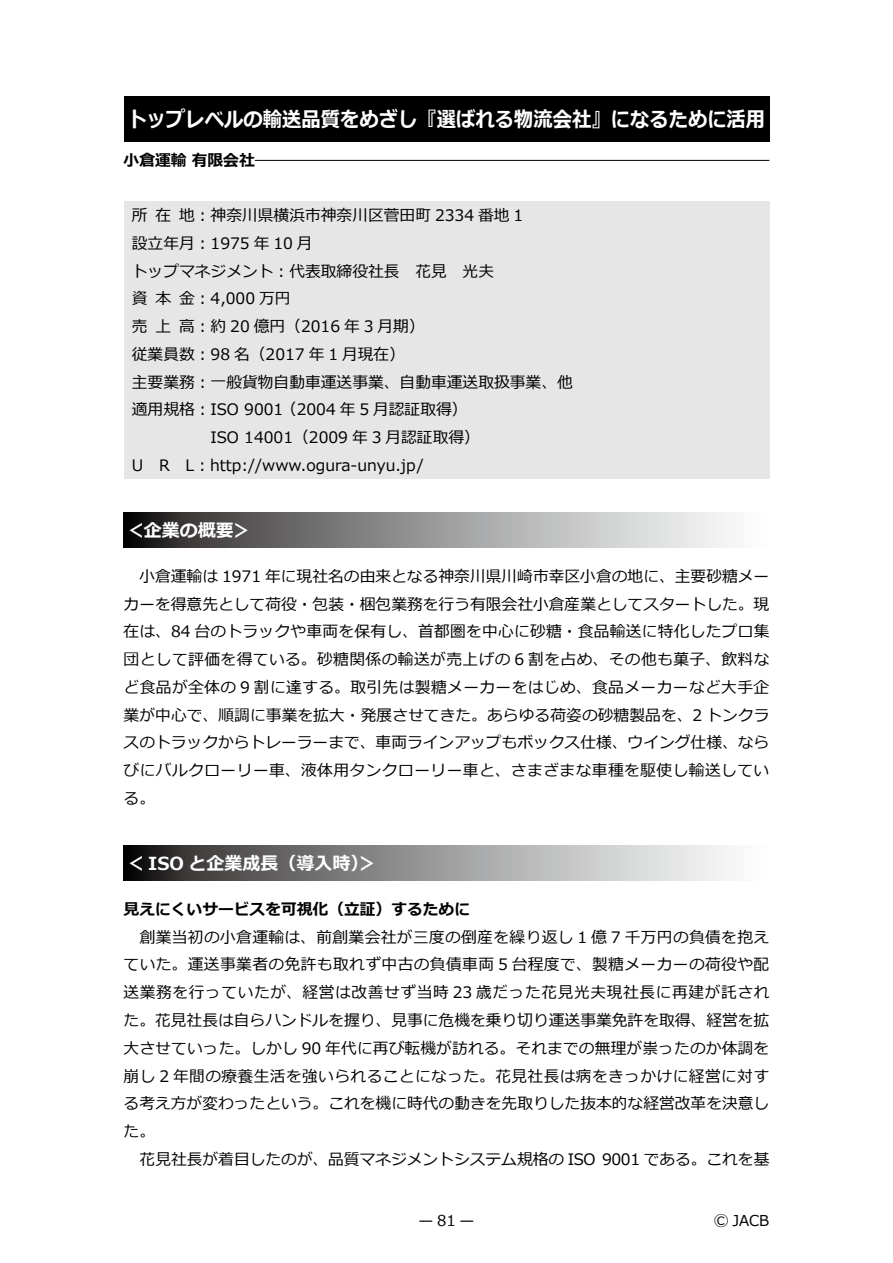
<style>
.page{position:relative;width:893px;height:1263px;background:#fff}
.page>*{position:absolute;margin:0;border:0;box-sizing:border-box;transform-origin:0 0}
.t1{font:700 21px "Meiryo";color:#fff;scale:.92 1}
.t2{font:700 18px "Meiryo";color:#fff}
.t3{font:15.75px/27.8px "Meiryo";color:#000}
.t4{font:700 15.75px "Meiryo";color:#000}
.t5{font:15px "Meiryo";color:#000}
</style>
<div class="page">
<div style="left:124px;top:96px;width:645px;height:45px;background:#000"></div>
<hr style="left:255px;top:160px;width:514px;height:1px;background:#000">
<div style="left:124px;top:201px;width:645px;height:278px;background:#e6e6e6"></div>
<svg style="left:124px;top:513px;width:608px;height:34px;background:#929191"></svg>
<svg style="left:124px;top:846px;width:608px;height:34px;background:#929191"></svg>
<h1 class="t1" style="left:128px;top:104px;width:695px">トップレベルの輸送品質をめざし『選ばれる物流会社』になるために活用</h1>
<p class="t4" style="left:124px;top:149px;width:133px">小倉運輸 有限会社</p>
<p class="t3" style="left:132px;top:202px;width:443px">所 在 地：神奈川県横浜市神奈川区菅田町 2334 番地 1<br>設立年月：1975 年 10 月<br>トップマネジメント：代表取締役社長　花見　光夫　<br>資 本 金：4,000 万円<br>売 上 高：約 20 億円（2016 年 3 月期）<br>従業員数：98 名（2017 年 1 月現在）<br>主要業務：一般貨物自動車運送事業、自動車運送取扱事業、他適用規格：ISO 9001（2004 年 5 月認証取得）<br>　　　　　ISO 14001（2009 年 3 月認証取得）<br>U　R　L：http://www.ogura-unyu.jp/</p>
<p class="t2" style="left:126px;top:517px;width:127px">＜企業の概要＞</p>
<p class="t3" style="left:124px;top:563px;width:647px;text-align:justify">　小倉運輸は 1971 年に現社名の由来となる神奈川県川崎市幸区小倉の地に、主要砂糖メーカーを得意先として荷役・包装・梱包業務を行う有限会社小倉産業としてスタートした。現在は、84 台のトラックや車両を保有し、首都圏を中心に砂糖・食品輸送に特化したプロ集団として評価を得ている。砂糖関係の輸送が売上げの 6 割を占め、その他も菓子、飲料など食品が全体の 9 割に達する。取引先は製糖メーカーをはじめ、食品メーカーなど大手企業が中心で、順調に事業を拡大・発展させてきた。あらゆる荷姿の砂糖製品を、2 トンクラスのトラックからトレーラーまで、車両ラインアップもボックス仕様、ウイング仕様、ならびにバルクローリー車、液体用タンクローリー車と、さまざまな車種を駆使し輸送している。</p>
<p class="t2" style="left:126px;top:850px;width:253px">＜ ISO と企業成長（導入時）＞</p>
<p class="t4" style="left:124px;top:898px;width:348px">見えにくいサービスを可視化（立証）するために</p>
<p class="t3" style="left:124px;top:924px;width:647px">　創業当初の小倉運輸は、前創業会社が三度の倒産を繰り返し 1 億 7 千万円の負債を抱えていた。運送事業者の免許も取れず中古の負債車両 5 台程度で、製糖メーカーの荷役や配送業務を行っていたが、経営は改善せず当時 23 歳だった花見光夫現社長に再建が託された。花見社長は自らハンドルを握り、見事に危機を乗り切り運送事業免許を取得、経営を拡大させていった。しかし 90 年代に再び転機が訪れる。それまでの無理が祟ったのか体調を崩し 2 年間の療養生活を強いられることになった。花見社長は病をきっかけに経営に対する考え方が変わったという。これを機に時代の動きを先取りした抜本的な経営改革を決意した。<br>　花見社長が着目したのが、品質マネジメントシステム規格の ISO 9001 である。これを基</p>
<p class="t5" style="left:418px;top:1210px;width:58px">— 81 —</p>
<p class="t5" style="left:714px;top:1210px;width:57px">Ⓒ JACB</p>
</div>
